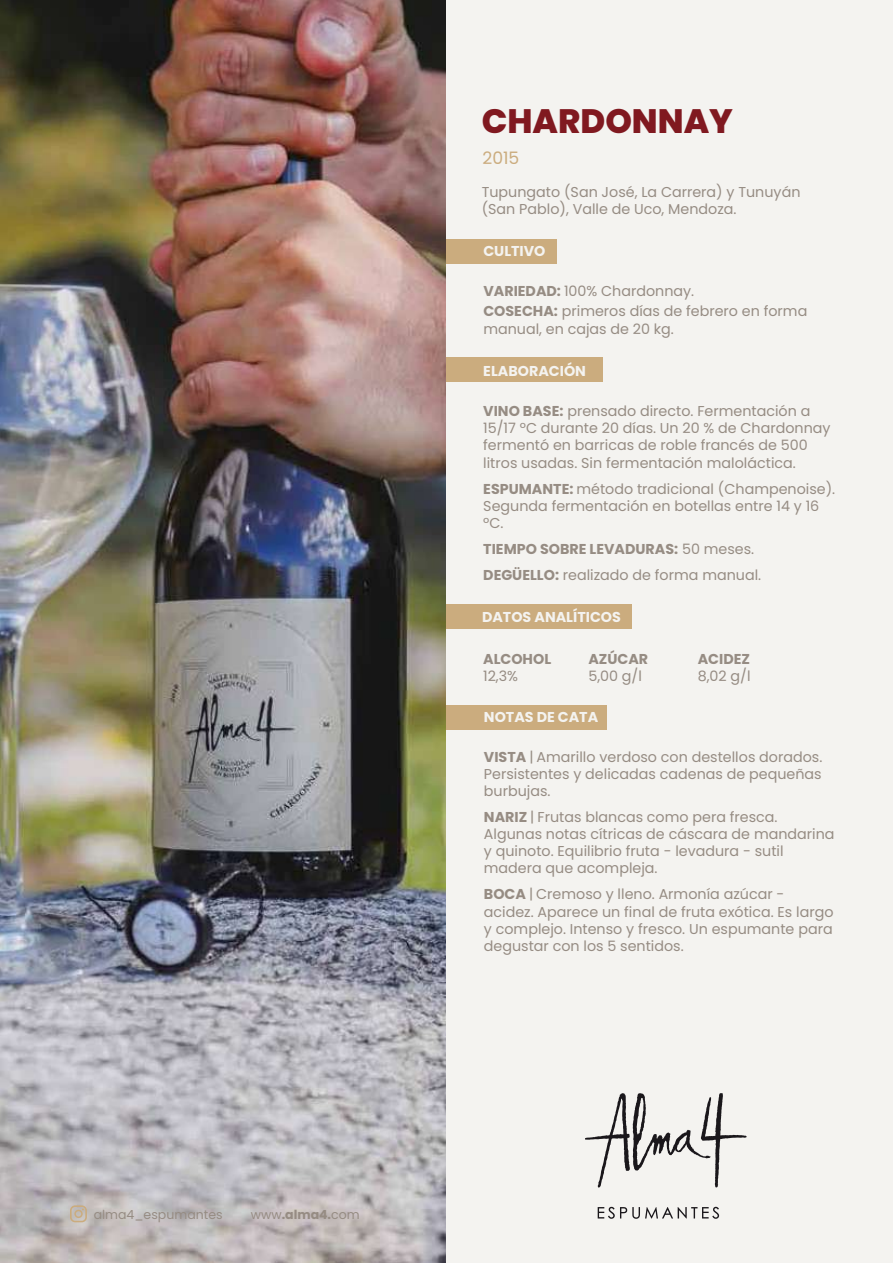
<style>
.page{position:relative;width:893px;height:1263px;background:#f4f3f0}
.page>*{position:absolute;margin:0;border:0;box-sizing:border-box;transform-origin:0 0}
.t1{font:800 33.9px "Poppins";color:#801920}
.t2{font:17.1px "Poppins";color:#cbac7e}
.t3{font:14.25px/17.1px "Poppins";color:#968c83}
.t4{font:700 14.25px "Poppins";color:#f4f3f0}
.t5{font:700 14.25px "Poppins";color:#968c83}
.t6{font:12.6px "Poppins";color:#968c83}
.t7{font:700 12.6px "Poppins";color:#968c83}
.s1{font-weight:400}
.s2{font-weight:700}
</style>
<div class="page">
<div style="left:439px;top:239px;width:117px;height:25px;background:#cbac7e"></div>
<div style="left:439px;top:357px;width:164px;height:25px;background:#cbac7e"></div>
<div style="left:439px;top:604px;width:192px;height:25px;background:#cbac7e"></div>
<div style="left:439px;top:705px;width:167px;height:25px;background:#cbac7e"></div>
<svg style="left:585px;top:1093px;width:162px;height:94px"></svg>
<svg style="left:598px;top:1207px;width:121px;height:12px"></svg>
<img style="left:0;top:0;width:445px;height:1263px">
<svg style="left:70px;top:1205px;width:17px;height:17px"></svg>
<p class="t6" style="left:94px;top:1207px;width:131px">alma4_espumantes</p>
<p class="t7" style="left:251px;top:1207px;width:110px"><span class="s1">www</span>.alma4.<span class="s1">com</span></p>
<h1 class="t1" style="left:482px;top:102px;width:253px">CHARDONNAY</h1>
<p class="t2" style="left:482px;top:148px;width:38px">2015</p>
<p class="t3" style="left:482px;top:183px;width:320px">Tupungato (San José, La Carrera) y Tunuyán (San Pablo), Valle de Uco, Mendoza.</p>
<p class="t4" style="left:483px;top:243px;width:64px">CULTIVO</p>
<p class="t3" style="left:483px;top:281px;width:325px;line-height:20px"><span class="s2">VARIEDAD:</span> 100% Chardonnay.<br><span class="s2">COSECHA:</span> primeros días de febrero en forma</p>
<p class="t3" style="left:483px;top:320px;width:192px">manual, en cajas de 20 kg.</p>
<p class="t4" style="left:483px;top:363px;width:104px">ELABORACIÓN</p>
<p class="t3" style="left:483px;top:403px;width:349px"><span class="s2">VINO BASE:</span> prensado directo. Fermentación a 15/17 ºC durante 20 días. Un 20 % de Chardonnay fermentó en barricas de roble francés de 500 litros usadas. Sin fermentación maloláctica.</p>
<p class="t3" style="left:483px;top:480px;width:353px"><span class="s2">ESPUMANTE:</span> método tradicional (Champenoise).<br>Segunda fermentación en botellas entre 14 y 16 ºC.</p>
<p class="t3" style="left:483px;top:536px;width:279px;line-height:26px"><span class="s2">TIEMPO SOBRE LEVADURAS:</span> 50 meses.<br><span class="s2">DEGÜELLO:</span> realizado de forma manual.</p>
<p class="t4" style="left:482px;top:609px;width:140px">DATOS ANALÍTICOS</p>
<p class="t5" style="left:483px;top:650px;width:70px">ALCOHOL</p>
<p class="t3" style="left:483px;top:667px;width:36px">12,3%</p>
<p class="t5" style="left:588px;top:651px;width:61px">AZÚCAR</p>
<p class="t3" style="left:588px;top:668px;width:55px">5,00 g/l</p>
<p class="t5" style="left:698px;top:651px;width:54px">ACIDEZ</p>
<p class="t3" style="left:698px;top:668px;width:54px">8,02 g/l</p>
<p class="t4" style="left:484px;top:708px;width:116px">NOTAS DE CATA</p>
<p class="t3" style="left:484px;top:748px;width:340px;text-align:justify"><span class="s2">VISTA</span> | Amarillo verdoso con destellos dorados.<br>Persistentes y delicadas cadenas de pequeñas burbujas.</p>
<p class="t3" style="left:484px;top:808px;width:352px"><span class="s2">NARIZ</span> | Frutas blancas como pera fresca.<br>Algunas notas cítricas de cáscara de mandarina y quinoto. Equilibrio fruta - levadura - sutil madera que acompleja.</p>
<p class="t3" style="left:484px;top:886px;width:351px"><span class="s2">BOCA</span> | Cremoso y lleno. Armonía azúcar - acidez. Aparece un final de fruta exótica. Es largo y complejo. Intenso y fresco. Un espumante para degustar con los 5 sentidos.</p>
</div>
